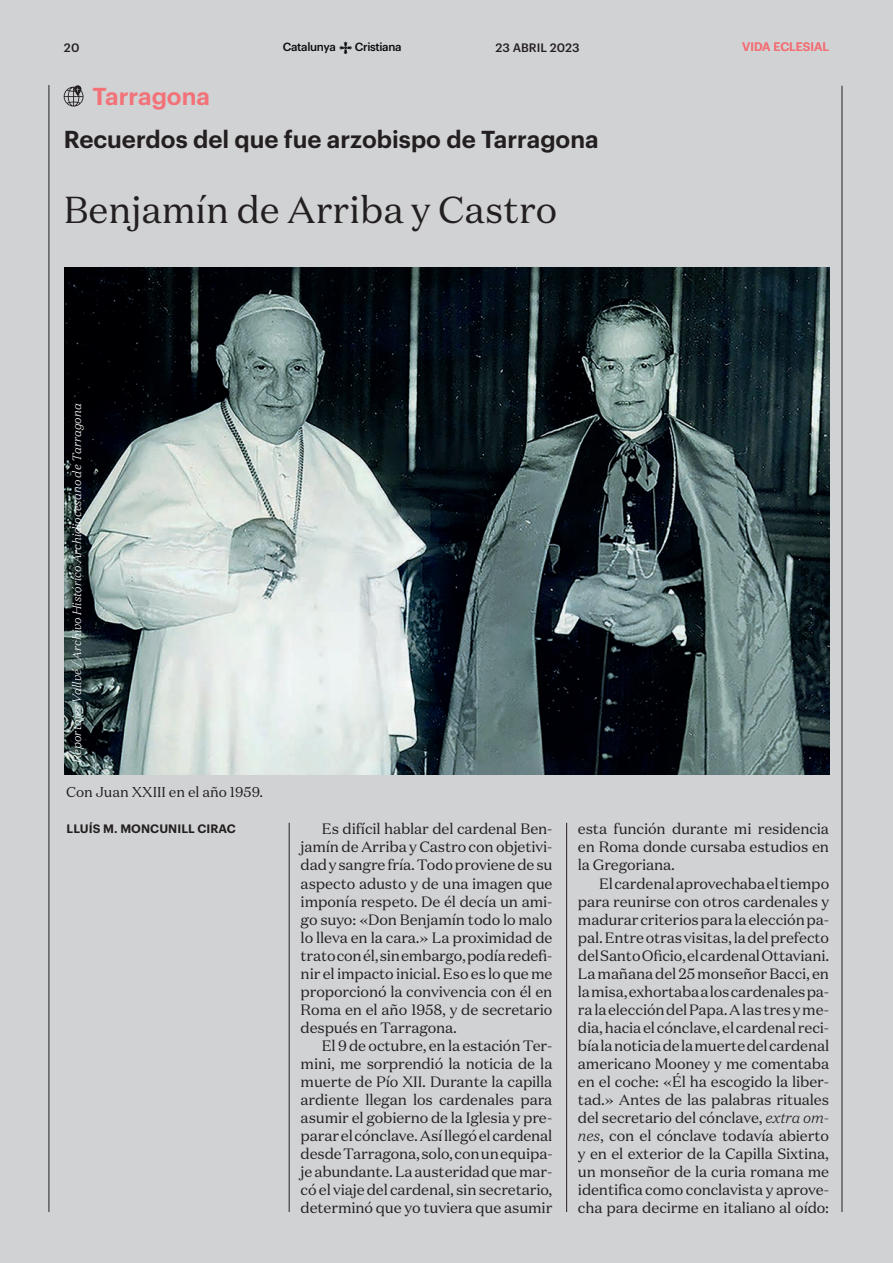
<style>
.page{position:relative;width:893px;height:1263px;background:#d1d2d4}
.page>*{position:absolute;margin:0;border:0;box-sizing:border-box;transform-origin:0 0}
.t1{font:37.5px "Domaine Text";color:#231f20}
.t2{font:600 24px "Graphik";color:#231f20}
.t3{font:600 24px "Graphik";color:#f27278}
.t4{font:15px/18px "Domaine Text";letter-spacing:-.01em;color:#231f20;text-align:justify}
.t5{font:14.25px "Domaine Text";color:#231f20}
.t6{font:italic 300 12px "Domaine Text";color:#fff}
.t7{font:600 12px "Graphik";letter-spacing:.005em;color:#231f20}
.t8{font:500 12px "Graphik";color:#231f20}
.t9{font:500 12px "Graphik";color:#f27278}
.t10{font:500 11.55px "Graphik";letter-spacing:-.03em;color:#07090c}
.s1{font-weight:300;font-style:italic}
</style>
<div class="page">
<hr style="left:49px;top:85px;width:1px;height:1127px;background:#231f20">
<svg style="left:339px;top:42px;width:13px;height:12px"></svg>
<hr style="left:842px;top:86px;width:1px;height:1126px;background:#231f20">
<img style="left:64px;top:268px;width:765px;height:507px">
<svg style="left:64px;top:85px;width:20px;height:22px"></svg>
<hr style="left:566px;top:823px;width:1px;height:389px;background:#231f20">
<hr style="left:289px;top:823px;width:1px;height:389px;background:#231f20">
<p class="t8" style="left:64px;top:38px;width:17px">20</p>
<p class="t10" style="left:283px;top:38px;width:54px">Catalunya</p>
<p class="t10" style="left:355px;top:38px;width:48px">Cristiana</p>
<p class="t8" style="left:495px;top:38px;width:86px">23 ABRIL 2023</p>
<p class="t9" style="left:742px;top:38px;width:89px">VIDA ECLESIAL</p>
<h2 class="t3" style="left:92px;top:78px;width:119px">Tarragona</h2>
<h2 class="t2" style="left:64px;top:121px;width:536px">Recuerdos del que fue arzobispo de Tarragona</h2>
<h1 class="t1" style="left:64px;top:186px;width:495px">Benjamín de Arriba y Castro</h1>
<p class="t6" style="left:69px;top:763px;width:361px;rotate:-90deg">Reportajes Vallvé / Archivo Histórico Archidiocesano de Tarragona</p>
<p class="t5" style="left:66px;top:783px;width:199px">Con Juan XXIII en el año 1959.</p>
<p class="t7" style="left:67px;top:819px;width:171px">LLUÍS M. MONCUNILL CIRAC</p>
<p class="t4" style="left:301px;top:820px;width:253px;text-indent:21px">Es difícil hablar del cardenal Ben&shy;jamín de Arriba y Castro con objetivi&shy;dad y sangre fría. Todo proviene de su aspecto adusto y de una imagen que imponía respeto. De él decía un ami&shy;go suyo: «Don Benjamín todo lo malo lo lleva en la cara.» La proximidad de trato con él, sin embargo, podía redefi&shy;nir el impacto inicial. Eso es lo que me proporcionó la convivencia con él en Roma en el año 1958, y de secretario después en Tarragona.</p>
<p class="t4" style="left:301px;top:1036px;width:253px;text-indent:21px">El 9 de octubre, en la estación Ter&shy;mini, me sorprendió la noticia de la muerte de Pío XII. Durante la capilla ardiente llegan los cardenales para asumir el gobierno de la Iglesia y pre&shy;parar el cónclave. Así llegó el cardenal desde Tarragona, solo, con un equipa&shy;je abundante. La austeridad que mar&shy;có el viaje del cardenal, sin secretario, determinó que yo tuviera que asumir</p>
<p class="t4" style="left:578px;top:820px;width:253px">esta función durante mi residencia en Roma donde cursaba estudios en la Gregoriana.</p>
<p class="t4" style="left:578px;top:874px;width:253px;text-indent:21px">El cardenal aprovechaba el tiempo para reunirse con otros cardenales y madurar criterios para la elección pa&shy;pal. Entre otras visitas, la del prefecto del Santo Oficio, el cardenal Ottaviani.<br>La mañana del 25 monseñor Bacci, en la misa, exhortaba a los cardenales pa&shy;ra la elección del Papa. A las tres y me&shy;dia, hacia el cónclave, el cardenal reci&shy;bía la noticia de la muerte del cardenal americano Mooney y me comentaba en el coche: «Él ha escogido la liber&shy;tad.» Antes de las palabras rituales del secretario del cónclave, <span class="s1">extra om&shy;nes</span>, con el cónclave todavía abierto y en el exterior de la Capilla Sixtina, un monseñor de la curia romana me identifica como conclavista y aprove&shy;cha para decirme en italiano al oído:</p>
</div>
